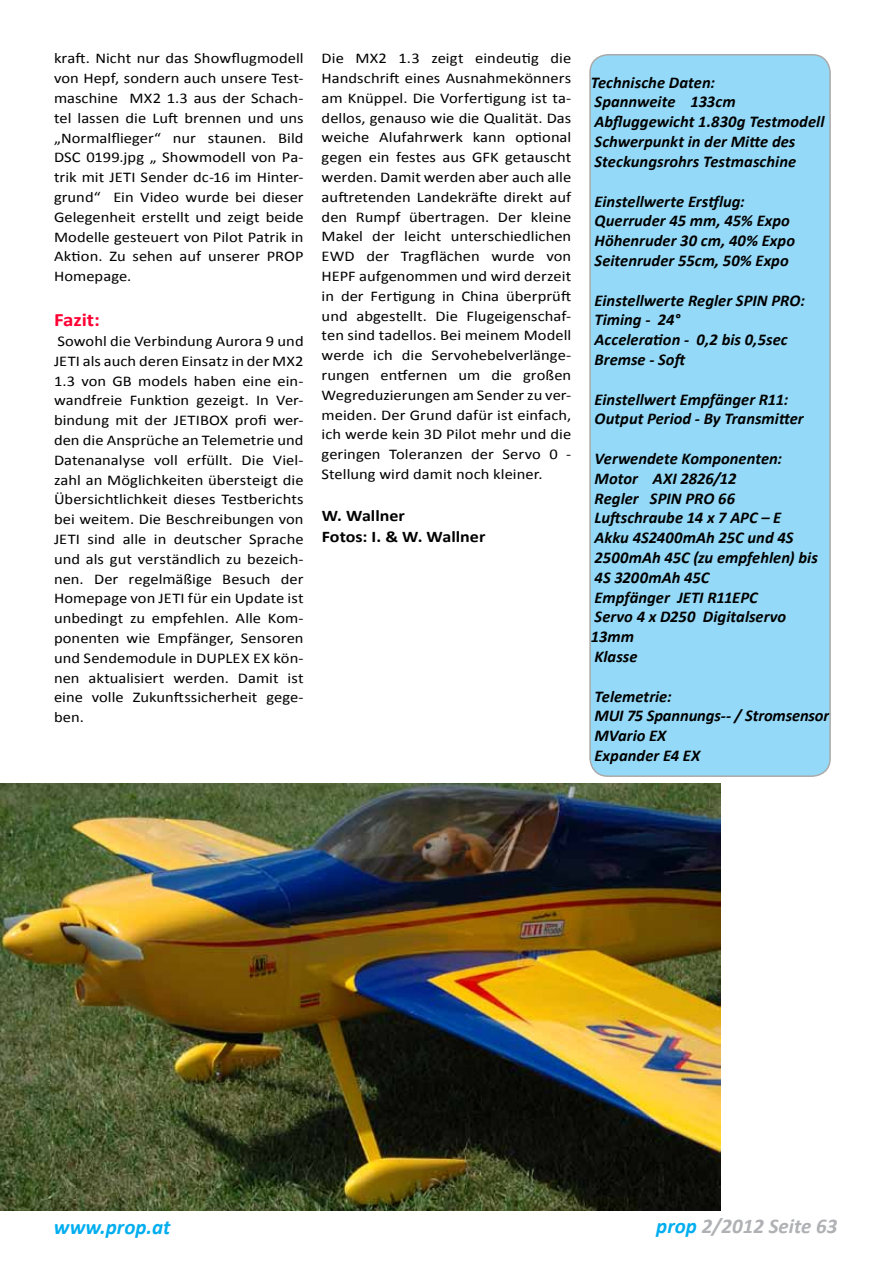
<style>
.page{position:relative;width:893px;height:1263px;background:#fff}
.page>*{position:absolute;margin:0;border:0;box-sizing:border-box;transform-origin:0 0}
.t1{font:italic 700 21px "Calibri";color:#afb1b4}
.t2{font:italic 700 21px "Calibri";color:#00aeef}
.t3{font:700 18.9px "Calibri";color:#f03;scale:1.11 1}
.t4{font:italic 700 16.5px/19.8px "Calibri";color:#000}
.t5{font:700 16.2px/21.6px "Calibri";color:#000;scale:1.11 1}
.t6{font:14.85px/19.8px "Calibri";color:#000;text-align:justify;scale:1.11 1}
.s1{color:#00aeef}
</style>
<div class="page">
<img style="left:0;top:783px;width:721px;height:428px">
<div style="left:590px;top:55px;width:240px;height:721px;background:#94daf8;border-radius:18px"></div>
<div style="left:589px;top:54px;width:242px;height:723px;border:2px solid #aaa;border-radius:18px"></div>
<p class="t6" style="left:54px;top:49px;width:226px">kraft. Nicht nur das Showflugmodell von Hepf, sondern auch unsere Test&shy;maschine MX2 1.3 aus der Schach&shy;tel lassen die Luft brennen und uns „Normalflieger“ nur staunen. Bild DSC 0199.jpg „ Showmodell von Pa&shy;trik mit JETI Sender dc-16 im Hinter&shy;grund“ Ein Video wurde bei dieser Gelegenheit erstellt und zeigt beide Modelle gesteuert von Pilot Patrik in Aktion. Zu sehen auf unserer PROP Homepage.</p>
<p class="t3" style="left:54px;top:308px;width:43px">Fazit:</p>
<p class="t6" style="left:54px;top:331px;width:226px">Sowohl die Verbindung Aurora 9 und JETI als auch deren Einsatz in der MX2<br>1.3 von GB models haben eine ein&shy;wandfreie Funktion gezeigt. In Ver&shy;bindung mit der JETIBOX profi wer&shy;den die Ansprüche an Telemetrie und Datenanalyse voll erfüllt. Die Viel&shy;zahl an Möglichkeiten übersteigt die Übersichtlichkeit dieses Testberichts bei weitem. Die Beschreibungen von JETI sind alle in deutscher Sprache und als gut verständlich zu bezeich&shy;nen. Der regelmäßige Besuch der Homepage von JETI für ein Update ist unbedingt zu empfehlen. Alle Kom&shy;ponenten wie Empfänger, Sensoren und Sendemodule in DUPLEX EX kön&shy;nen aktualisiert werden. Damit ist eine volle Zukunftssicherheit gege&shy;ben.</p>
<p class="t6" style="left:322px;top:48px;width:226px">Die MX2 1.3 zeigt eindeutig die Handschrift eines Ausnahmekönners am Knüppel. Die Vorfertigung ist ta&shy;dellos, genauso wie die Qualität. Das weiche Alufahrwerk kann optional gegen ein festes aus GFK getauscht werden. Damit werden aber auch alle auftretenden Landekräfte direkt auf den Rumpf übertragen. Der kleine Makel der leicht unterschiedlichen EWD der Tragflächen wurde von HEPF aufgenommen und wird derzeit in der Fertigung in China überprüft und abgestellt. Die Flugeigenschaf&shy;ten sind tadellos. Bei meinem Modell werde ich die Servohebelverlänge&shy;rungen entfernen um die großen Wegreduzierungen am Sender zu ver&shy;meiden. Der Grund dafür ist einfach, ich werde kein 3D Pilot mehr und die geringen Toleranzen der Servo 0 - Stellung wird damit noch kleiner.</p>
<p class="t5" style="left:322px;top:504px;width:149px">W. Wallner<br>Fotos: I. &amp; W. Wallner</p>
<p class="t4" style="left:591px;top:72px;width:235px">Technische Daten:<br>Spannweite 133cm<br>Abfluggewicht 1.830g Testmodell<br>Schwerpunkt in der Mitte des<br>Steckungsrohrs Testmaschine</p>
<p class="t4" style="left:595px;top:191px;width:202px">Einstellwerte Erstflug:<br>Querruder 45 mm, 45% Expo<br>Höhenruder 30 cm, 40% Expo<br>Seitenruder 55cm, 50% Expo</p>
<p class="t4" style="left:595px;top:290px;width:212px">Einstellwerte Regler SPIN PRO:<br>Timing - 24°<br>Acceleration - 0,2 bis 0,5sec<br>Bremse - Soft</p>
<p class="t4" style="left:595px;top:389px;width:211px">Einstellwert Empfänger R11:<br>Output Period - By Transmitter</p>
<p class="t4" style="left:591px;top:449px;width:229px">Verwendete Komponenten:<br>Motor AXI 2826/12<br>Regler SPIN PRO 66<br>Luftschraube 14 x 7 APC – E<br>Akku 4S2400mAh 25C und 4S<br>2500mAh 45C (zu empfehlen) bis<br>4S 3200mAh 45C<br>Empfänger JETI R11EPC<br>Servo 4 x D250 Digitalservo<br>13mm<br>Klasse</p>
<p class="t4" style="left:594px;top:686px;width:236px">Telemetrie:<br>MUI 75 Spannungs-- / Stromsensor<br>MVario EX<br>Expander E4 EX</p>
<h1 class="t2" style="left:54px;top:1213px;width:118px">www.prop.at</h1>
<h1 class="t1" style="left:656px;top:1213px;width:183px"><span class="s1">prop</span> 2/2012 Seite 63</h1>
</div>
